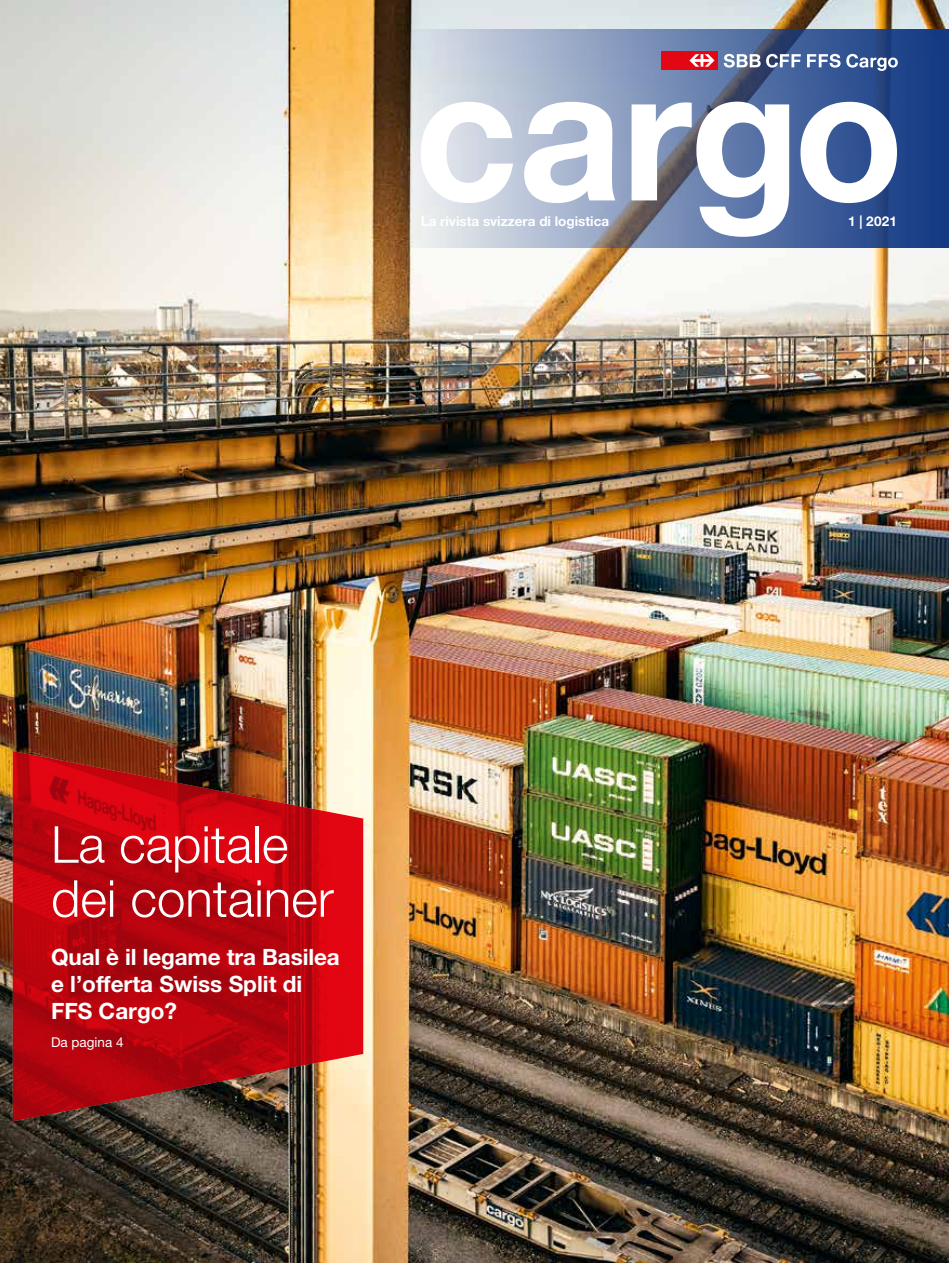
<style>
.page{position:relative;width:949px;height:1263px;background:#fff}
.page>*{position:absolute;margin:0;border:0;box-sizing:border-box;transform-origin:0 0}
.t1{font:300 51px/54px "Helvetica Neue LT Std";color:#fff}
.t2{font:700 22.5px/27px "Helvetica Neue LT Std";color:#fff}
.t3{font:700 13.5px "Helvetica Neue LT Std";color:#fff}
.t4{font:13.5px "Helvetica Neue LT Std";color:#fff}
</style>
<div class="page">
<img style="left:0;top:0;width:948px;height:1263px">
<svg style="left:383px;top:30px;width:565px;height:218px"></svg>
<svg style="left:723px;top:54px;width:77px;height:14px"></svg>
<svg style="left:806px;top:54px;width:34px;height:14px"></svg>
<div style="left:661px;top:51px;width:56px;height:19px;background:#e30613"></div>
<svg style="left:689px;top:54px;width:25px;height:13px"></svg>
<svg style="left:846px;top:54px;width:51px;height:17px"></svg>
<svg style="left:420px;top:102px;width:476px;height:135px"></svg>
<svg style="left:13px;top:751px;width:350px;height:370px"></svg>
<p class="t3" style="left:420px;top:213px;width:190px">La rivista svizzera di logistica</p>
<p class="t3" style="left:847px;top:213px;width:50px">1 | 2021</p>
<h1 class="t1" style="left:51px;top:816px;width:284px">La capitale dei container</h1>
<p class="t2" style="left:51px;top:943px;width:290px">Qual è il legame tra Basilea e l’offerta Swiss Split di<br>FFS Cargo?</p>
<p class="t4" style="left:51px;top:1034px;width:74px">Da pagina 4</p>
</div>
